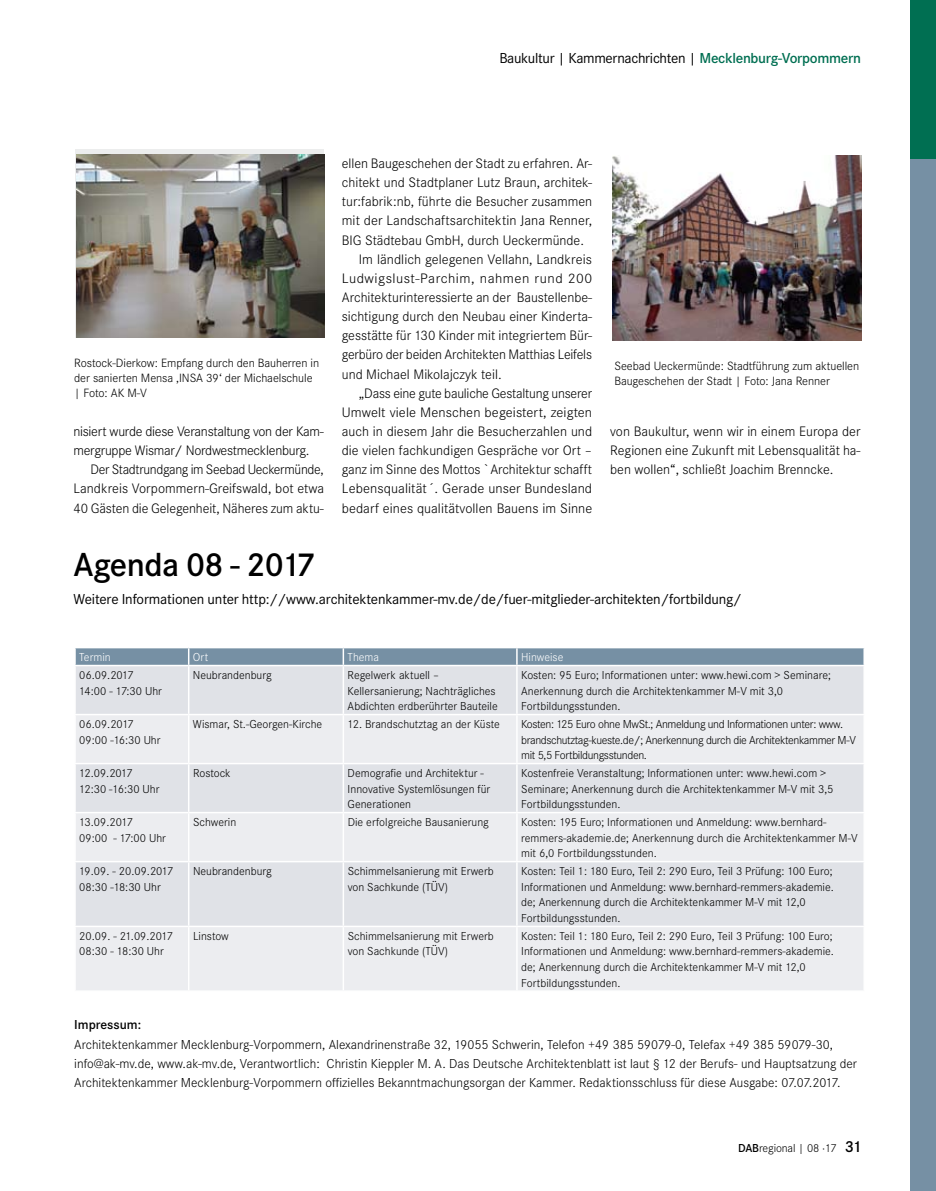
<style>
.page{position:relative;width:936px;height:1191px;background:#fff}
.page>*{position:absolute;margin:0;border:0;box-sizing:border-box;transform-origin:0 0}
.t1{font:600 34.5px "Corporate S";letter-spacing:-.015em;color:#000}
.t2{font:15px "Corporate S";letter-spacing:-.01em;color:#000}
.t3{font:300 14.25px/19.2px "Corporate S";color:#000;text-align:justify}
.t4{font:300 14.25px/19.2px "Corporate S";letter-spacing:-.02em;color:#000}
.t5{font:300 14.25px "Corporate S";letter-spacing:.035em;color:#000;scale:1.05 1}
.t6{font:300 13.5px/19.2px "Corporate S";color:#000}
.t7{font:600 13.5px "Corporate S";color:#000}
.t8{font:300 12.45px/15px "Corporate S";letter-spacing:-.005em;color:#000}
.t9{font:300 12px/15.8px "Corporate S";color:#000}
.t10{font:300 12px/15.8px "Corporate S";letter-spacing:-.03em;color:#000}
.t11{font:300 12px "Corporate S";color:#fff}
.s1{font-weight:600;color:#006f52}
.s2{font-weight:600}
.s3{font-weight:600;font-size:16.5px}
</style>
<div class="page">
<div style="left:910px;top:0;width:25px;height:1191px;background:#7690a4"></div>
<div style="left:910px;top:0;width:25px;height:158px;background:#006f52"></div>
<div style="left:76px;top:666px;width:787px;height:48px;background:#e0e2e7"></div>
<svg style="left:76px;top:715px;width:787px;height:275px;background:#e7e8ec"></svg>
<svg style="left:75px;top:647px;width:789px;height:18px;background:#7f97aa"></svg>
<hr style="left:517px;top:647px;width:347px;height:1px;background:#fff">
<hr style="left:74px;top:763px;width:115px;height:1px;background:#fff">
<hr style="left:74px;top:812px;width:115px;height:1px;background:#fff">
<hr style="left:74px;top:861px;width:115px;height:1px;background:#fff">
<hr style="left:74px;top:925px;width:115px;height:2px;background:#fff">
<hr style="left:188px;top:666px;width:1px;height:48px;background:#fff">
<hr style="left:188px;top:715px;width:1px;height:48px;background:#fff">
<hr style="left:188px;top:764px;width:1px;height:48px;background:#fff">
<hr style="left:188px;top:813px;width:1px;height:48px;background:#fff">
<hr style="left:188px;top:862px;width:1px;height:63px;background:#fff">
<hr style="left:188px;top:927px;width:1px;height:63px;background:#fff">
<hr style="left:189px;top:763px;width:154px;height:1px;background:#fff">
<hr style="left:189px;top:812px;width:154px;height:1px;background:#fff">
<hr style="left:189px;top:861px;width:154px;height:1px;background:#fff">
<hr style="left:189px;top:925px;width:154px;height:2px;background:#fff">
<hr style="left:342px;top:666px;width:2px;height:48px;background:#fff">
<hr style="left:342px;top:715px;width:2px;height:48px;background:#fff">
<hr style="left:342px;top:764px;width:2px;height:48px;background:#fff">
<hr style="left:342px;top:813px;width:2px;height:48px;background:#fff">
<hr style="left:342px;top:862px;width:2px;height:63px;background:#fff">
<hr style="left:342px;top:927px;width:2px;height:63px;background:#fff">
<hr style="left:343px;top:763px;width:174px;height:1px;background:#fff">
<hr style="left:343px;top:812px;width:174px;height:1px;background:#fff">
<hr style="left:343px;top:861px;width:174px;height:1px;background:#fff">
<hr style="left:343px;top:925px;width:174px;height:2px;background:#fff">
<hr style="left:516px;top:666px;width:1px;height:48px;background:#fff">
<hr style="left:516px;top:715px;width:1px;height:48px;background:#fff">
<hr style="left:516px;top:764px;width:1px;height:48px;background:#fff">
<hr style="left:516px;top:813px;width:1px;height:48px;background:#fff">
<hr style="left:516px;top:862px;width:1px;height:63px;background:#fff">
<hr style="left:516px;top:927px;width:1px;height:63px;background:#fff">
<hr style="left:517px;top:763px;width:347px;height:1px;background:#fff">
<hr style="left:517px;top:812px;width:347px;height:1px;background:#fff">
<hr style="left:517px;top:861px;width:347px;height:1px;background:#fff">
<hr style="left:517px;top:925px;width:347px;height:2px;background:#fff">
<div style="left:75px;top:149px;width:249px;height:189px;background:linear-gradient(to right,#eceded,#eceded)"></div>
<img style="left:76px;top:155px;width:248px;height:183px">
<img style="left:613px;top:155px;width:248px;height:185px">
<p class="t2" style="left:499px;top:50px;width:363px">Baukultur | Kammernachrichten | <span class="s1">Mecklenburg-Vorpommern</span></p>
<p class="t3" style="left:342px;top:154px;width:252px">ellen Baugeschehen der Stadt zu erfahren. Ar-</p>
<p class="t3" style="left:342px;top:173px;width:252px">chitekt und Stadtplaner Lutz Braun, architek-</p>
<p class="t3" style="left:342px;top:192px;width:252px">tur:fabrik:nb, führte die Besucher zusammen</p>
<p class="t3" style="left:342px;top:211px;width:252px">mit der Landschaftsarchitektin Jana Renner,</p>
<p class="t3" style="left:342px;top:230px;width:244px">BIG Städtebau GmbH, durch Ueckermünde.</p>
<p class="t3" style="left:359px;top:249px;width:235px">Im ländlich gelegenen Vellahn, Landkreis</p>
<p class="t5" style="left:342px;top:270px;width:240px">Ludwigslust-Parchim, nahmen rund 200</p>
<p class="t3" style="left:342px;top:288px;width:252px">Architekturinteressierte an der Baustellenbe-</p>
<p class="t3" style="left:342px;top:307px;width:252px">sichtigung durch den Neubau einer Kinderta-</p>
<p class="t3" style="left:342px;top:326px;width:252px">gesstätte für 130 Kinder mit integriertem Bür-</p>
<p class="t3" style="left:342px;top:345px;width:252px">gerbüro der beiden Architekten Matthias Leifels</p>
<p class="t3" style="left:342px;top:364px;width:161px">und Michael Mikolajczyk teil.</p>
<p class="t3" style="left:359px;top:383px;width:235px">„Dass eine gute bauliche Gestaltung unserer</p>
<p class="t3" style="left:342px;top:403px;width:252px">Umwelt viele Menschen begeistert, zeigten</p>
<p class="t3" style="left:342px;top:422px;width:252px">auch in diesem Jahr die Besucherzahlen und</p>
<p class="t3" style="left:342px;top:441px;width:252px">die vielen fachkundigen Gespräche vor Ort –</p>
<p class="t3" style="left:342px;top:460px;width:252px">ganz im Sinne des Mottos `Architektur schafft</p>
<p class="t3" style="left:342px;top:479px;width:252px">Lebensqualität´. Gerade unser Bundesland</p>
<p class="t3" style="left:342px;top:498px;width:252px">bedarf eines qualitätvollen Bauens im Sinne</p>
<p class="t8" style="left:74px;top:356px;width:246px">Rostock-Dierkow: Empfang durch den Bauherren in der sanierten Mensa ‚INSA 39‘ der Michaelschule | Foto: AK M-V</p>
<p class="t8" style="left:614px;top:358px;width:246px">Seebad Ueckermünde: Stadtführung zum aktuellen<br>Baugeschehen der Stadt | Foto: Jana Renner</p>
<p class="t4" style="left:73px;top:422px;width:252px">nisiert wurde diese Veranstaltung von der Kam&shy;mergruppe Wismar/ Nordwestmecklenburg.</p>
<p class="t3" style="left:73px;top:460px;width:252px;text-indent:17px">Der Stadtrundgang im Seebad Ueckermünde, Landkreis Vorpommern-Greifswald, bot etwa 40 Gästen die Gelegenheit, Näheres zum aktu-</p>
<p class="t3" style="left:610px;top:422px;width:252px">von Baukultur, wenn wir in einem Europa der Regionen eine Zukunft mit Lebensqualität ha&shy;ben wollen“, schließt Joachim Brenncke.</p>
<h1 class="t1" style="left:73px;top:545px;width:244px">Agenda 08 - 2017</h1>
<p class="t2" style="left:73px;top:591px;width:669px">Weitere Informationen unter http://www.architektenkammer-mv.de/de/fuer-mitglieder-architekten/fortbildung/</p>
<p class="t11" style="left:79px;top:650px;width:33px">Termin</p>
<p class="t11" style="left:193px;top:650px;width:17px">Ort</p>
<p class="t11" style="left:347px;top:650px;width:33px">Thema</p>
<p class="t11" style="left:521px;top:650px;width:44px">Hinweise</p>
<p class="t9" style="left:79px;top:667px;width:84px">06.09.2017<br>14:00 - 17:30 Uhr</p>
<p class="t9" style="left:193px;top:667px;width:80px">Neubrandenburg</p>
<p class="t9" style="left:347px;top:667px;width:152px">Regelwerk aktuell –<br>Kellersanierung; Nachträgliches<br>Abdichten erdberührter Bauteile</p>
<p class="t9" style="left:521px;top:667px;width:311px">Kosten: 95 Euro; Informationen unter: www.hewi.com &gt; Seminare;<br>Anerkennung durch die Architektenkammer M-V mit 3,0<br>Fortbildungsstunden.</p>
<p class="t9" style="left:79px;top:716px;width:83px">06.09.2017<br>09:00 -16:30 Uhr</p>
<p class="t9" style="left:193px;top:716px;width:131px">Wismar, St.-Georgen-Kirche</p>
<p class="t9" style="left:347px;top:716px;width:154px">12. Brandschutztag an der Küste</p>
<p class="t10" style="left:521px;top:716px;width:336px">Kosten: 125 Euro ohne MwSt.; Anmeldung und Informationen unter: www. brandschutztag-kueste.de/; Anerkennung durch die Architektenkammer M-V mit 5,5 Fortbildungsstunden.</p>
<p class="t9" style="left:79px;top:765px;width:82px">12.09.2017<br>12:30 -16:30 Uhr</p>
<p class="t9" style="left:193px;top:765px;width:39px">Rostock</p>
<p class="t9" style="left:347px;top:765px;width:144px">Demografie und Architektur -<br>Innovative Systemlösungen für<br>Generationen</p>
<p class="t9" style="left:521px;top:765px;width:314px">Kostenfreie Veranstaltung; Informationen unter: www.hewi.com &gt;<br>Seminare; Anerkennung durch die Architektenkammer M-V mit 3,5<br>Fortbildungsstunden.</p>
<p class="t9" style="left:79px;top:814px;width:88px">13.09.2017<br>09:00 - 17:00 Uhr</p>
<p class="t9" style="left:193px;top:814px;width:45px">Schwerin</p>
<p class="t9" style="left:347px;top:814px;width:143px">Die erfolgreiche Bausanierung</p>
<p class="t9" style="left:521px;top:814px;width:338px">Kosten: 195 Euro; Informationen und Anmeldung: www.bernhard&shy;remmers-akademie.de; Anerkennung durch die Architektenkammer M-V mit 6,0 Fortbildungsstunden.</p>
<p class="t9" style="left:79px;top:863px;width:95px">19.09. - 20.09.2017<br>08:30 -18:30 Uhr</p>
<p class="t9" style="left:193px;top:863px;width:80px">Neubrandenburg</p>
<p class="t9" style="left:347px;top:863px;width:147px">Schimmelsanierung mit Erwerb von Sachkunde (TÜV)</p>
<p class="t9" style="left:521px;top:863px;width:314px">Kosten: Teil 1: 180 Euro, Teil 2: 290 Euro, Teil 3 Prüfung: 100 Euro; Informationen und Anmeldung: www.bernhard-remmers-akademie. de; Anerkennung durch die Architektenkammer M-V mit 12,0<br>Fortbildungsstunden.</p>
<p class="t9" style="left:79px;top:928px;width:95px">20.09. - 21.09.2017<br>08:30 - 18:30 Uhr</p>
<p class="t9" style="left:193px;top:928px;width:37px">Linstow</p>
<p class="t9" style="left:347px;top:928px;width:147px">Schimmelsanierung mit Erwerb von Sachkunde (TÜV)</p>
<p class="t9" style="left:521px;top:928px;width:314px">Kosten: Teil 1: 180 Euro, Teil 2: 290 Euro, Teil 3 Prüfung: 100 Euro; Informationen und Anmeldung: www.bernhard-remmers-akademie. de; Anerkennung durch die Architektenkammer M-V mit 12,0<br>Fortbildungsstunden.</p>
<p class="t7" style="left:74px;top:1017px;width:68px">Impressum:</p>
<p class="t6" style="left:74px;top:1034px;width:784px">Architektenkammer Mecklenburg-Vorpommern, Alexandrinenstraße 32, 19055 Schwerin, Telefon +49 385 59079-0, Telefax +49 385 59079-30, info@ak-mv.de, www.ak-mv.de, Verantwortlich: Christin Kieppler M. A. Das Deutsche Architektenblatt ist laut § 12 der Berufs- und Hauptsatzung der<br>Architektenkammer Mecklenburg-Vorpommern offizielles Bekanntmachungsorgan der Kammer. Redaktionsschluss für diese Ausgabe: 07.07.2017.</p>
<p class="t9" style="left:738px;top:1140px;width:125px"><span class="s2">DAB</span>regional | 08 ·17 <span class="s3">31</span></p>
</div>
